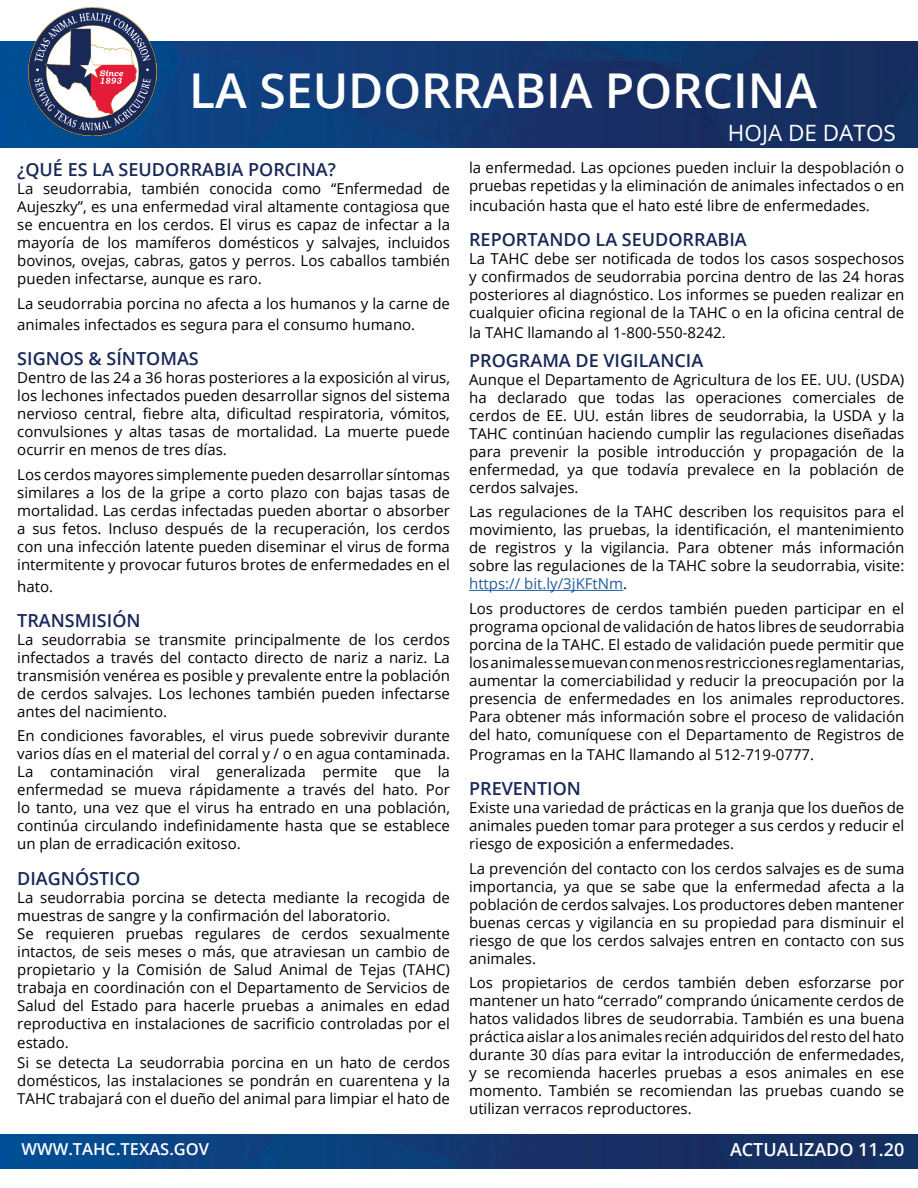
<style>
.page{position:relative;width:918px;height:1188px;background:#fff}
.page>*{position:absolute;margin:0;border:0;box-sizing:border-box;transform-origin:0 0}
.t1{font:600 48px "Open Sans";color:#fff}
.t2{font:22.5px "Open Sans";color:#fff}
.t3{font:600 18px "Open Sans";color:#192858}
.t4{font:600 18px "Open Sans";color:#fff}
.t5{font:600 16.5px "Open Sans";color:#fff}
.t6{font:15px/18px "Open Sans";color:#000;text-align:justify}
.s1{color:#215e9e}
</style>
<div class="page">
<img style="left:0;top:42px;width:918px;height:105px">
<img style="left:29px;top:8px;width:128px;height:128px">
<img style="left:0;top:1134px;width:918px;height:35px">
<hr style="left:469px;top:590px;width:154px;height:1px;background:#215e9e">
<h1 class="t1" style="left:189px;top:57px;width:629px">LA SEUDORRABIA PORCINA</h1>
<h2 class="t2" style="left:728px;top:117px;width:169px">HOJA DE DATOS</h2>
<p class="t3" style="left:17px;top:157px;width:320px">¿QUÉ ES LA SEUDORRABIA PORCINA?</p>
<p class="t6" style="left:17px;top:179px;width:434px">La seudorrabia, también conocida como “Enfermedad de Aujeszky”, es una enfermedad viral altamente contagiosa que se encuentra en los cerdos. El virus es capaz de infectar a la mayoría de los mamíferos domésticos y salvajes, incluidos bovinos, ovejas, cabras, gatos y perros. Los caballos también pueden infectarse, aunque es raro.</p>
<p class="t6" style="left:17px;top:292px;width:434px;line-height:21.6px">La seudorrabia porcina no afecta a los humanos y la carne de animales infectados es segura para el consumo humano.</p>
<p class="t3" style="left:17px;top:346px;width:183px">SIGNOS &amp; SÍNTOMAS</p>
<p class="t6" style="left:17px;top:368px;width:434px">Dentro de las 24 a 36 horas posteriores a la exposición al virus, los lechones infectados pueden desarrollar signos del sistema nervioso central, fiebre alta, dificultad respiratoria, vómitos, convulsiones y altas tasas de mortalidad. La muerte puede ocurrir en menos de tres días.</p>
<p class="t6" style="left:17px;top:465px;width:434px">Los cerdos mayores simplemente pueden desarrollar síntomas similares a los de la gripe a corto plazo con bajas tasas de mortalidad. Las cerdas infectadas pueden abortar o absorber a sus fetos. Incluso después de la recuperación, los cerdos con una infección latente pueden diseminar el virus de forma intermitente y provocar futuros brotes de enfermedades en el</p>
<p class="t6" style="left:17px;top:577px;width:37px">hato.</p>
<p class="t3" style="left:17px;top:608px;width:125px">TRANSMISIÓN</p>
<p class="t6" style="left:17px;top:630px;width:434px">La seudorrabia se transmite principalmente de los cerdos infectados a través del contacto directo de nariz a nariz. La transmisión venérea es posible y prevalente entre la población de cerdos salvajes. Los lechones también pueden infectarse antes del nacimiento.</p>
<p class="t6" style="left:17px;top:727px;width:434px">En condiciones favorables, el virus puede sobrevivir durante varios días en el material del corral y / o en agua contaminada.<br>La contaminación viral generalizada permite que la enfermedad se mueva rápidamente a través del hato. Por lo tanto, una vez que el virus ha entrado en una población, continúa circulando indefinidamente hasta que se establece un plan de erradicación exitoso.</p>
<p class="t3" style="left:17px;top:866px;width:125px">DIAGNÓSTICO</p>
<p class="t6" style="left:17px;top:888px;width:434px;text-align:left">La seudorrabia porcina se detecta mediante la recogida de muestras de sangre y la confirmación del laboratorio.<br>Se requieren pruebas regulares de cerdos sexualmente intactos, de seis meses o más, que atraviesan un cambio de propietario y la Comisión de Salud Animal de Tejas (TAHC) trabaja en coordinación con el Departamento de Servicios de Salud del Estado para hacerle pruebas a animales en edad reproductiva en instalaciones de sacrificio controladas por el</p>
<p class="t6" style="left:17px;top:1033px;width:434px;line-height:19.8px">estado.<br>Si se detecta La seudorrabia porcina en un hato de cerdos</p>
<p class="t6" style="left:17px;top:1071px;width:434px">domésticos, las instalaciones se pondrán en cuarentena y la<br>TAHC trabajará con el dueño del animal para limpiar el hato de</p>
<p class="t5" style="left:22px;top:1138px;width:189px">WWW.TAHC.TEXAS.GOV</p>
<p class="t4" style="left:730px;top:1137px;width:176px">ACTUALIZADO 11.20</p>
<p class="t6" style="left:469px;top:159px;width:437px">la enfermedad. Las opciones pueden incluir la despoblación o pruebas repetidas y la eliminación de animales infectados o en</p>
<p class="t6" style="left:469px;top:196px;width:402px">incubación hasta que el hato esté libre de enfermedades.</p>
<p class="t3" style="left:469px;top:227px;width:279px">REPORTANDO LA SEUDORRABIA</p>
<p class="t6" style="left:469px;top:250px;width:437px">La TAHC debe ser notificada de todos los casos sospechosos y confirmados de seudorrabia porcina dentro de las 24 horas posteriores al diagnóstico. Los informes se pueden realizar en cualquier oficina regional de la TAHC o en la oficina central de</p>
<p class="t6" style="left:469px;top:323px;width:258px">la TAHC llamando al 1-800-550-8242.</p>
<p class="t3" style="left:469px;top:348px;width:236px">PROGRAMA DE VIGILANCIA</p>
<p class="t6" style="left:469px;top:370px;width:437px">Aunque el Departamento de Agricultura de los EE. UU. (USDA) ha declarado que todas las operaciones comerciales de cerdos de EE. UU. están libres de seudorrabia, la USDA y la TAHC continúan haciendo cumplir las regulaciones diseñadas para prevenir la posible introducción y propagación de la enfermedad, ya que todavía prevalece en la población de cerdos salvajes.</p>
<p class="t6" style="left:469px;top:502px;width:437px">Las regulaciones de la TAHC describen los requisitos para el movimiento, las pruebas, la identificación, el mantenimiento de registros y la vigilancia. Para obtener más información sobre las regulaciones de la TAHC sobre la seudorrabia, visite: <span class="s1">https:// bit.ly/3jKFtNm</span>.</p>
<p class="t6" style="left:469px;top:599px;width:437px">Los productores de cerdos también pueden participar en el programa opcional de validación de hatos libres de seudorrabia porcina de la TAHC. El estado de validación puede permitir que los animales se muevan con menos restricciones reglamentarias, aumentar la comerciabilidad y reducir la preocupación por la presencia de enfermedades en los animales reproductores.<br>Para obtener más información sobre el proceso de validación del hato, comuníquese con el Departamento de Registros de</p>
<p class="t6" style="left:469px;top:745px;width:347px">Programas en la TAHC llamando al 512-719-0777.</p>
<p class="t3" style="left:469px;top:776px;width:113px">PREVENTION</p>
<p class="t6" style="left:469px;top:798px;width:437px">Existe una variedad de prácticas en la granja que los dueños de animales pueden tomar para proteger a sus cerdos y reducir el riesgo de exposición a enfermedades.</p>
<p class="t6" style="left:469px;top:859px;width:437px">La prevención del contacto con los cerdos salvajes es de suma importancia, ya que se sabe que la enfermedad afecta a la población de cerdos salvajes. Los productores deben mantener buenas cercas y vigilancia en su propiedad para disminuir el riesgo de que los cerdos salvajes entren en contacto con sus animales.</p>
<p class="t6" style="left:469px;top:974px;width:437px">Los propietarios de cerdos también deben esforzarse por mantener un hato “cerrado” comprando únicamente cerdos de hatos validados libres de seudorrabia. También es una buena práctica aislar a los animales recién adquiridos del resto del hato durante 30 días para evitar la introducción de enfermedades, y se recomienda hacerles pruebas a esos animales en ese momento. También se recomiendan las pruebas cuando se utilizan verracos reproductores.</p>
</div>
